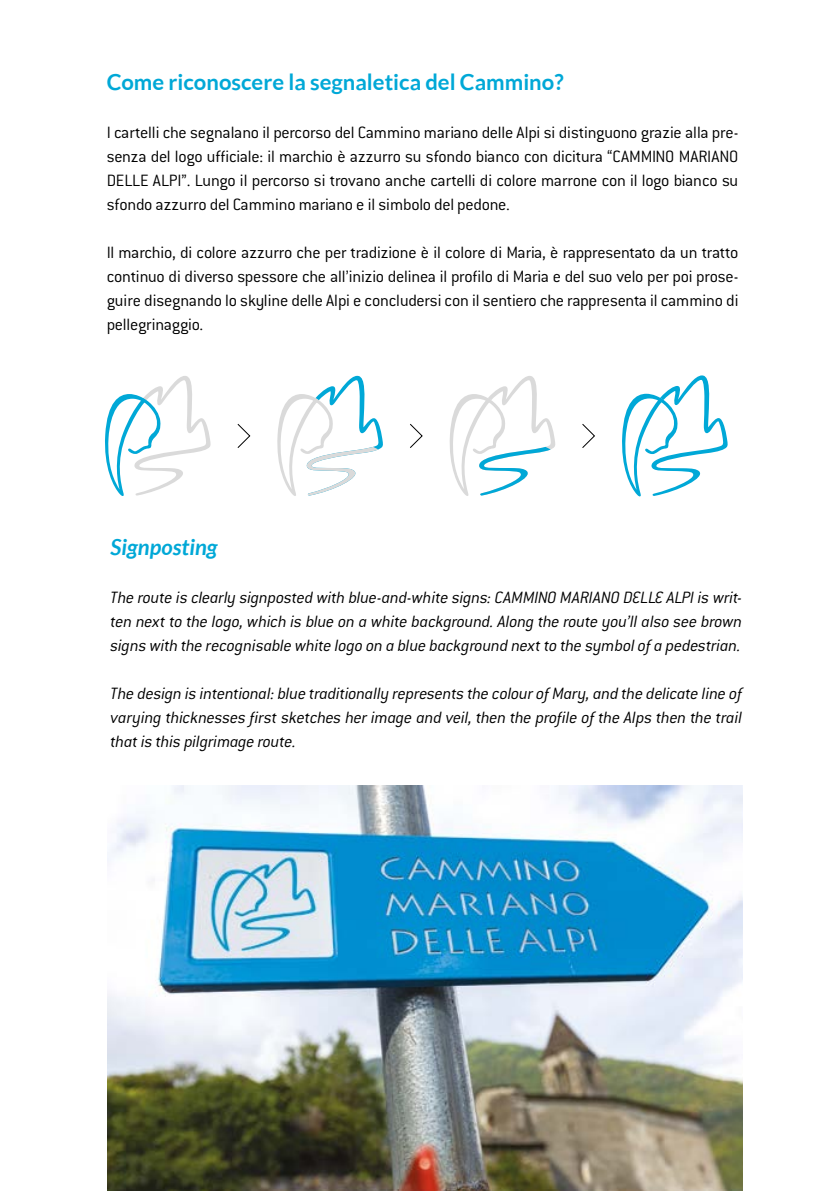
<style>
.page{position:relative;width:840px;height:1191px;background:#fff}
.page>*{position:absolute;margin:0;border:0;box-sizing:border-box;transform-origin:0 0}
.t1{font:700 22px "Lato";color:#00a8d7}
.t2{font:italic 700 22px "Lato";color:#00a8d7}
.t3{font:300 18px/24px "Conduit ITC";letter-spacing:-.015em;color:#000;text-align:justify}
.t4{font:italic 300 18px/24px "Conduit ITC";letter-spacing:-.015em;color:#000;text-align:justify}
</style>
<div class="page">
<img style="left:108px;top:785px;width:633px;height:406px">
<svg style="left:449px;top:376px;width:106px;height:120px"></svg>
<svg style="left:622px;top:375px;width:105px;height:121px"></svg>
<svg style="left:105px;top:376px;width:106px;height:120px"></svg>
<svg style="left:277px;top:376px;width:106px;height:120px"></svg>
<svg style="left:410px;top:423px;width:13px;height:25px"></svg>
<svg style="left:582px;top:424px;width:13px;height:24px"></svg>
<svg style="left:237px;top:423px;width:14px;height:25px"></svg>
<p class="t1" style="left:107px;top:69px;width:458px">Come riconoscere la segnaletica del Cammino?</p>
<p class="t3" style="left:107px;top:120px;width:632px">I cartelli che segnalano il percorso del Cammino mariano delle Alpi si distinguono grazie alla pre&shy;senza del logo ufficiale: il marchio è azzurro su sfondo bianco con dicitura “CAMMINO MARIANO DELLE ALPI”. Lungo il percorso si trovano anche cartelli di colore marrone con il logo bianco su sfondo azzurro del Cammino mariano e il simbolo del pedone.</p>
<p class="t3" style="left:107px;top:240px;width:633px">Il marchio, di colore azzurro che per tradizione è il colore di Maria, è rappresentato da un tratto continuo di diverso spessore che all’inizio delinea il profilo di Maria e del suo velo per poi prose&shy;guire disegnando lo skyline delle Alpi e concludersi con il sentiero che rappresenta il cammino di pellegrinaggio.</p>
<p class="t2" style="left:110px;top:535px;width:108px">Signposting</p>
<p class="t4" style="left:110px;top:586px;width:633px">The route is clearly signposted with blue-and-white signs: CAMMINO MARIANO DELLE ALPI is writ&shy;ten next to the logo, which is blue on a white background. Along the route you’ll also see brown signs with the recognisable white logo on a blue background next to the symbol of a pedestrian.</p>
<p class="t4" style="left:110px;top:682px;width:632px">The design is intentional: blue traditionally represents the colour of Mary, and the delicate line of varying thicknesses first sketches her image and veil, then the profile of the Alps then the trail that is this pilgrimage route.</p>
</div>
